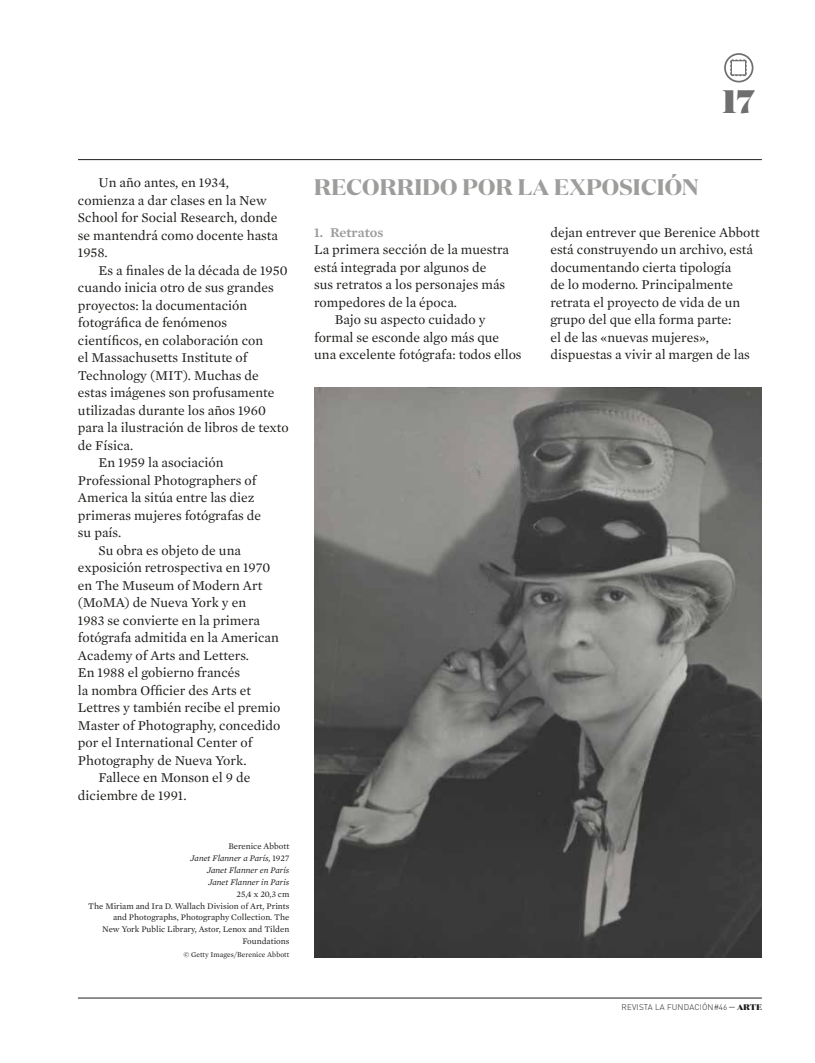
<style>
.page{position:relative;width:815px;height:1063px;background:#fff}
.page>*{position:absolute;margin:0;border:0;box-sizing:border-box;transform-origin:0 0}
.t1{font:900 32.5px "Domaine Display";color:#706f6f}
.t2{font:700 22.5px "Domaine Display";letter-spacing:.01em;color:#9d9d9c}
.t3{font:13.75px/17.5px "Mercury Text G1";color:#1d1d1b}
.t4{font:600 13.75px "Mercury Text G1";color:#9d9d9c}
.t5{font:8.75px/11.9px "Mercury Text G1";color:#1d1d1b;text-align:right}
.t6{font:italic 8.75px/11.9px "Mercury Text G1";color:#1d1d1b;text-align:right}
.t7{font:300 8.12px "DIN Pro";letter-spacing:.02em;color:#1d1d1b}
.t8{font:7.5px "Mercury Text G1";color:#1d1d1b}
.s1{font-style:normal}
.s2{font-family:"Domaine Display";font-weight:900}
</style>
<div class="page">
<hr style="left:78px;top:159px;width:684px;height:1px;background:#1d1d1b">
<hr style="left:78px;top:998px;width:684px;height:1px;background:#1d1d1b">
<svg style="left:725px;top:54px;width:28px;height:28px"></svg>
<svg style="left:730px;top:59px;width:17px;height:17px"></svg>
<div style="left:724px;top:53px;width:29px;height:29px;border:2px solid #706f6f;border-radius:50%"></div>
<img style="left:314px;top:388px;width:448px;height:569px">
<p class="t3" style="left:78px;top:174px;width:202px;text-indent:21px">Un año antes, en 1934, comienza a dar clases en la New<br>School for Social Research, donde se mantendrá como docente hasta<br>1958.</p>
<p class="t3" style="left:99px;top:262px;width:191px">Es a finales de la década de 1950</p>
<p class="t3" style="left:78px;top:279px;width:197px">cuando inicia otro de sus grandes</p>
<p class="t3" style="left:78px;top:297px;width:171px">proyectos: la documentación</p>
<p class="t3" style="left:78px;top:314px;width:151px">fotográfica de fenómenos</p>
<p class="t3" style="left:78px;top:332px;width:187px">científicos, en colaboración con</p>
<p class="t3" style="left:78px;top:349px;width:171px">el Massachusetts Institute of</p>
<p class="t3" style="left:78px;top:367px;width:182px">Technology (MIT). Muchas de</p>
<p class="t3" style="left:78px;top:384px;width:198px">estas imágenes son profusamente</p>
<p class="t3" style="left:78px;top:402px;width:189px">utilizadas durante los años 1960</p>
<p class="t3" style="left:78px;top:419px;width:212px">para la ilustración de libros de texto</p>
<p class="t3" style="left:78px;top:437px;width:57px">de Física.</p>
<p class="t3" style="left:99px;top:454px;width:126px">En 1959 la asociación</p>
<p class="t3" style="left:78px;top:472px;width:180px">Professional Photographers of</p>
<p class="t3" style="left:78px;top:489px;width:178px">America la sitúa entre las diez</p>
<p class="t3" style="left:78px;top:507px;width:185px">primeras mujeres fotógrafas de</p>
<p class="t3" style="left:78px;top:524px;width:45px">su país.</p>
<p class="t3" style="left:99px;top:542px;width:144px">Su obra es objeto de una</p>
<p class="t3" style="left:78px;top:559px;width:194px">exposición retrospectiva en 1970</p>
<p class="t3" style="left:78px;top:577px;width:186px">en The Museum of Modern Art</p>
<p class="t3" style="left:78px;top:594px;width:170px">(MoMA) de Nueva York y en</p>
<p class="t3" style="left:78px;top:612px;width:184px">1983 se convierte en la primera</p>
<p class="t3" style="left:78px;top:629px;width:202px">fotógrafa admitida en la American</p>
<p class="t3" style="left:78px;top:647px;width:173px">Academy of Arts and Letters.</p>
<p class="t3" style="left:78px;top:664px;width:164px">En 1988 el gobierno francés</p>
<p class="t3" style="left:78px;top:682px;width:175px">la nombra Officier des Arts et</p>
<p class="t3" style="left:78px;top:699px;width:204px">Lettres y también recibe el premio</p>
<p class="t3" style="left:78px;top:717px;width:204px">Master of Photography, concedido</p>
<p class="t3" style="left:78px;top:734px;width:176px">por el International Center of</p>
<p class="t3" style="left:78px;top:752px;width:170px">Photography de Nueva York.</p>
<p class="t3" style="left:99px;top:769px;width:153px">Fallece en Monson el 9 de</p>
<p class="t3" style="left:78px;top:787px;width:110px">diciembre de 1991.</p>
<p class="t6" style="left:191px;top:840px;width:100px"><span class="s1">Berenice Abbott<br></span>Janet Flanner a París, <span class="s1">1927<br></span>Janet Flanner en París<br>Janet Flanner in Paris</p>
<p class="t5" style="left:88px;top:888px;width:203px">25,4 x 20,3 cm<br>The Miriam and Ira D. Wallach Division of Art, Prints and Photographs, Photography Collection. The<br>New York Public Library, Astor, Lenox and Tilden Foundations</p>
<p class="t8" style="left:184px;top:950px;width:107px">© Getty Images/Berenice Abbott</p>
<h1 class="t1" style="left:723px;top:80px;width:34px">17</h1>
<h2 class="t2" style="left:314px;top:172px;width:386px">RECORRIDO POR LA EXPOSICIÓN</h2>
<p class="t4" style="left:314px;top:224px;width:71px">1. Retratos</p>
<p class="t3" style="left:314px;top:241px;width:196px">La primera sección de la muestra</p>
<p class="t3" style="left:314px;top:259px;width:174px">está integrada por algunos de</p>
<p class="t3" style="left:314px;top:276px;width:193px">sus retratos a los personajes más</p>
<p class="t3" style="left:314px;top:294px;width:144px">rompedores de la época.</p>
<p class="t3" style="left:335px;top:311px;width:152px">Bajo su aspecto cuidado y</p>
<p class="t3" style="left:314px;top:329px;width:186px">formal se esconde algo más que</p>
<p class="t3" style="left:314px;top:346px;width:209px">una excelente fotógrafa: todos ellos</p>
<p class="t3" style="left:550px;top:224px;width:211px">dejan entrever que Berenice Abbott está construyendo un archivo, está documentando cierta tipología<br>de lo moderno. Principalmente retrata el proyecto de vida de un grupo del que ella forma parte:<br>el de las «nuevas mujeres», dispuestas a vivir al margen de las</p>
<p class="t7" style="left:622px;top:1001px;width:142px">REVISTA LA FUNDACIÓN#46 <span class="s2">— Arte</span></p>
</div>
